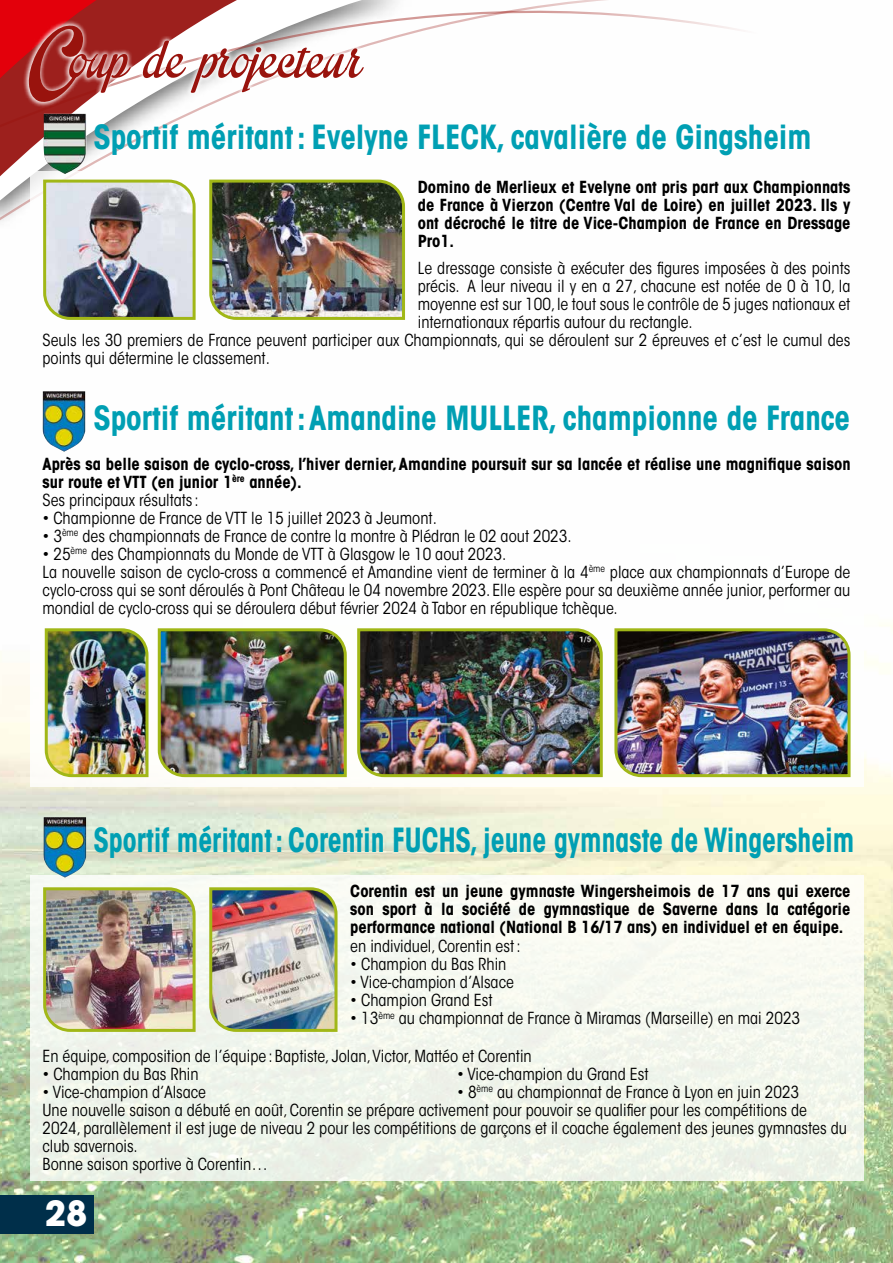
<style>
.page{position:relative;width:893px;height:1263px;background:#fff}
.page>*{position:absolute;margin:0;border:0;box-sizing:border-box;transform-origin:0 0}
.t1{font:700 34.5px "ITC Avant Garde Std";color:#fff}
.t2{font:700 condensed 33px "ITC Avant Garde Std";color:#009fb3;scale:.94 1}
.t3{font:700 condensed 33px "ITC Avant Garde Std";color:#009fb3;scale:.84 1}
.t4{font:condensed 16.5px/18px "ITC Avant Garde Std";color:#000}
.t5{font:700 condensed 16.5px/18px "ITC Avant Garde Std";color:#000;text-align:justify}
.s1{font-weight:400}
</style>
<div class="page">
<img style="left:0;top:391px;width:893px;height:872px">
<div style="left:30px;top:448px;width:833px;height:339px;background:#fff"></div>
<div style="left:30px;top:875px;width:833px;height:306px;background:#f3f7ee"></div>
<img style="left:157px;top:628px;width:190px;height:150px">
<img style="left:614px;top:628px;width:237px;height:150px">
<div style="left:0;top:1195px;width:94px;height:38px;background:#002f4a"></div>
<img style="left:43px;top:887px;width:153px;height:145px">
<svg style="left:0;top:133px;width:152px;height:89px"></svg>
<svg style="left:0;top:0;width:740px;height:133px"></svg>
<svg style="left:0;top:0;width:364px;height:107px"></svg>
<img style="left:42px;top:391px;width:43px;height:61px">
<img style="left:43px;top:817px;width:43px;height:60px">
<img style="left:44px;top:628px;width:105px;height:150px">
<img style="left:357px;top:628px;width:246px;height:150px">
<img style="left:209px;top:887px;width:130px;height:145px">
<div style="left:30px;top:172px;width:833px;height:212px;background:#fff"></div>
<img style="left:42px;top:178px;width:154px;height:142px">
<img style="left:43px;top:114px;width:44px;height:60px">
<img style="left:209px;top:179px;width:196px;height:141px">
<h2 class="t2" style="left:94px;top:116px;width:765px">Sportif méritant: Evelyne FLECK, cavalière de Gingsheim</h2>
<p class="t5" style="left:418px;top:178px;width:434px">Domino de Merlieux et Evelyne ont pris part aux Championnats de France à Vierzon (Centre Val de Loire) en juillet 2023. Ils y ont décroché le titre de Vice-Champion de France en Dressage Pro1.</p>
<p class="t4" style="left:418px;top:259px;width:434px">Le dressage consiste à exécuter des figures imposées à des points</p>
<p class="t4" style="left:418px;top:277px;width:434px">précis. A leur niveau il y en a 27, chacune est notée de 0 à 10, la</p>
<p class="t4" style="left:418px;top:295px;width:434px">moyenne est sur 100, le tout sous le contrôle de 5 juges nationaux et</p>
<p class="t4" style="left:418px;top:313px;width:277px">internationaux répartis autour du rectangle.</p>
<p class="t4" style="left:43px;top:331px;width:809px">Seuls les 30 premiers de France peuvent participer aux Championnats, qui se déroulent sur 2 épreuves et c’est le cumul des</p>
<p class="t4" style="left:43px;top:349px;width:229px">points qui détermine le classement.</p>
<h2 class="t2" style="left:94px;top:396px;width:806px">Sportif méritant: Amandine MULLER, championne de France</h2>
<p class="t5" style="left:43px;top:454px;width:809px;text-align:left">Après sa belle saison de cyclo-cross, l’hiver dernier,Amandine poursuit sur sa lancée et réalise une magnifique saison sur route et VTT (en junior 1<sup>ère</sup> année).<br><span class="s1">Ses principaux résultats :</span></p>
<p class="t4" style="left:43px;top:509px;width:396px">• Championne de France de VTT le 15 juillet 2023 à Jeumont.</p>
<p class="t4" style="left:43px;top:527px;width:531px">• 3<sup>ème</sup> des championnats de France de contre la montre à Plédran le 02 aout 2023.</p>
<p class="t4" style="left:43px;top:545px;width:809px">• 25<sup>ème</sup> des Championnats du Monde de VTT à Glasgow le 10 aout 2023.<br>La nouvelle saison de cyclo-cross a commencé et Amandine vient de terminer à la 4<sup>ème</sup> place aux championnats d’Europe de cyclo-cross qui se sont déroulés à Pont Château le 04 novembre 2023. Elle espère pour sa deuxième année junior, performer au mondial de cyclo-cross qui se déroulera début février 2024 à Tabor en république tchèque.</p>
<h2 class="t3" style="left:94px;top:819px;width:907px">Sportif méritant: Corentin FUCHS, jeune gymnaste de Wingersheim</h2>
<p class="t5" style="left:350px;top:882px;width:502px">Corentin est un jeune gymnaste Wingersheimois de 17 ans qui exerce son sport à la société de gymnastique de Saverne dans la catégorie performance national (National B 16/17 ans) en individuel et en équipe.</p>
<p class="t4" style="left:350px;top:937px;width:172px">en individuel, Corentin est:</p>
<p class="t4" style="left:350px;top:955px;width:158px">• Champion du Bas Rhin</p>
<p class="t4" style="left:350px;top:973px;width:165px">• Vice-champion d’Alsace</p>
<p class="t4" style="left:350px;top:991px;width:144px">• Champion Grand Est</p>
<p class="t4" style="left:350px;top:1009px;width:451px">• 13<sup>ème</sup> au championnat de France à Miramas (Marseille) en mai 2023</p>
<p class="t4" style="left:43px;top:1047px;width:491px">En équipe, composition de l’équipe : Baptiste, Jolan, Victor, Mattéo et Corentin</p>
<p class="t4" style="left:43px;top:1065px;width:158px">• Champion du Bas Rhin</p>
<p class="t4" style="left:43px;top:1083px;width:165px">• Vice-champion d’Alsace</p>
<p class="t4" style="left:457px;top:1065px;width:193px">• Vice-champion du Grand Est</p>
<p class="t4" style="left:43px;top:1083px;width:806px;text-indent:415px">• 8<sup>ème</sup> au championnat de France à Lyon en juin 2023<br>Une nouvelle saison a débuté en août, Corentin se prépare activement pour pouvoir se qualifier pour les compétitions de 2024, parallèlement il est juge de niveau 2 pour les compétitions de garçons et il coache également des jeunes gymnastes du club savernois.<br>Bonne saison sportive à Corentin…</p>
<h1 class="t1" style="left:45px;top:1190px;width:44px">28</h1>
</div>
